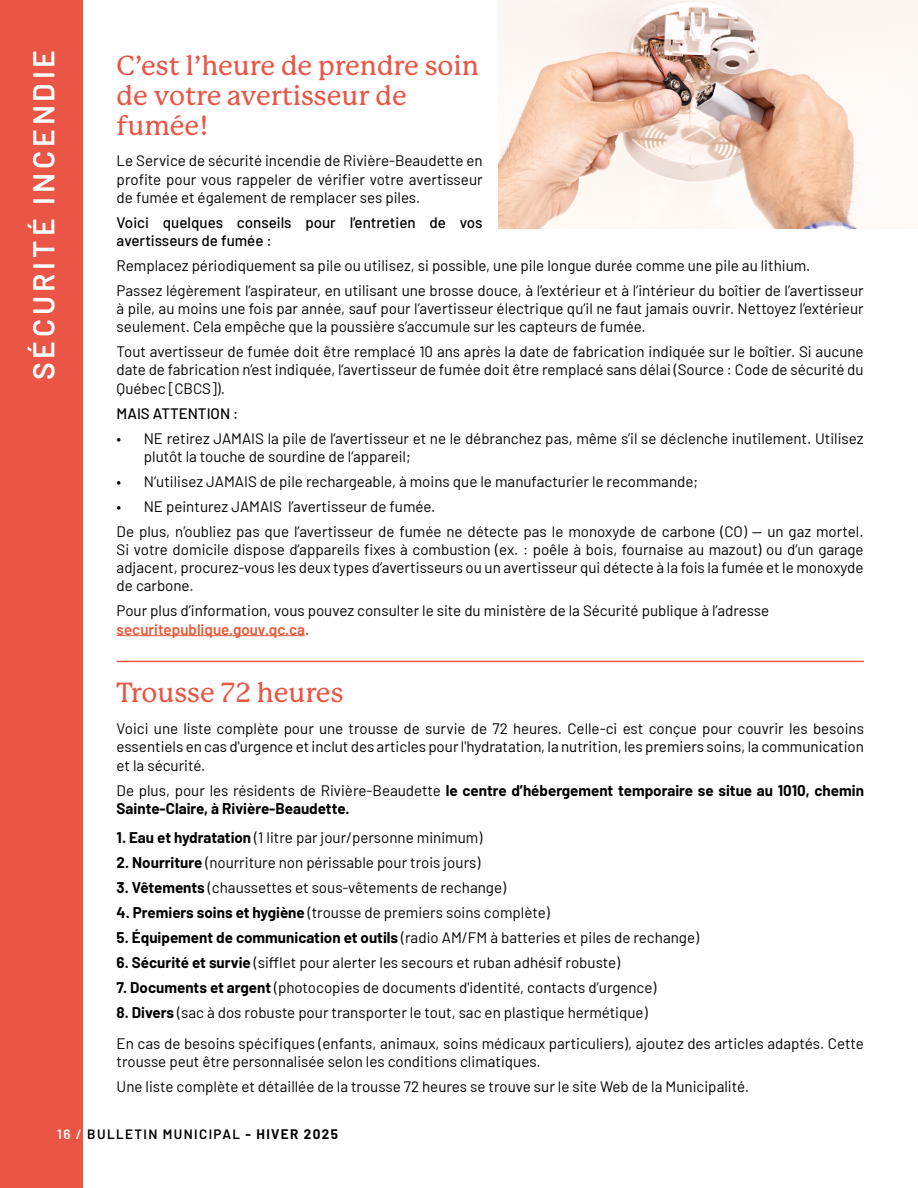
<style>
.page{position:relative;width:918px;height:1188px;background:#fff}
.page>*{position:absolute;margin:0;border:0;box-sizing:border-box;transform-origin:0 0}
.t1{font:600 30px "Barlow";letter-spacing:.13em;color:#fff}
.t2{font:500 27px/30px "P Mackinac Pro";color:#ea5545}
.t3{font:15.15px/18.1px "Barlow";color:#000}
.t4{font:700 15.15px/18.1px "Barlow";color:#000}
.t5{font:500 15.15px/18.1px "Barlow";color:#000}
.t6{font:600 13.5px "Barlow";letter-spacing:.1em;color:#000}
.s1{font-weight:600;color:#ea5733}
.s2{font-weight:400}
.s3{font-weight:700}
.s4{color:#fff}
</style>
<div class="page">
<div style="left:0;top:0;width:82px;height:1188px;background:#ea5545"></div>
<img style="left:499px;top:0;width:419px;height:228px">
<hr style="left:117px;top:635px;width:188px;height:1px;background:#ea5733">
<hr style="left:117px;top:661px;width:747px;height:1px;background:#ea5545">
<h1 class="t1" style="left:22px;top:380px;width:332px;rotate:-90deg">SÉCURITÉ INCENDIE</h1>
<h2 class="t2" style="left:117px;top:50px;width:364px">C’est l’heure de prendre soin de votre avertisseur de fumée!</h2>
<p class="t3" style="left:117px;top:151px;width:368px;text-align:justify">Le Service de sécurité incendie de Rivière-Beaudette en profite pour vous rappeler de vérifier votre avertisseur de fumée et également de remplacer ses piles.</p>
<p class="t5" style="left:117px;top:212px;width:368px">Voici quelques conseils pour l’entretien de vos avertisseurs de fumée :</p>
<p class="t3" style="left:117px;top:252px;width:749px;line-height:25px">Remplacez périodiquement sa pile ou utilisez, si possible, une pile longue durée comme une pile au lithium.<br>Passez légèrement l’aspirateur, en utilisant une brosse douce, à l’extérieur et à l’intérieur du boîtier de l’avertisseur</p>
<p class="t3" style="left:117px;top:298px;width:749px">à pile, au moins une fois par année, sauf pour l’avertisseur électrique qu’il ne faut jamais ouvrir. Nettoyez l’extérieur seulement. Cela empêche que la poussière s’accumule sur les capteurs de fumée.</p>
<p class="t3" style="left:117px;top:342px;width:749px;text-align:justify">Tout avertisseur de fumée doit être remplacé 10 ans après la date de fabrication indiquée sur le boîtier. Si aucune date de fabrication n’est indiquée, l’avertisseur de fumée doit être remplacé sans délai (Source : Code de sécurité du Québec [CBCS]).</p>
<p class="t5" style="left:117px;top:403px;width:123px">MAIS ATTENTION :</p>
<p class="t3" style="left:144px;top:428px;width:721px;text-indent:-27px">• NE retirez JAMAIS la pile de l’avertisseur et ne le débranchez pas, même s’il se déclenche inutilement. Utilisez plutôt la touche de sourdine de l’appareil;</p>
<p class="t3" style="left:117px;top:471px;width:583px">• N’utilisez JAMAIS de pile rechargeable, à moins que le manufacturier le recommande;</p>
<p class="t3" style="left:117px;top:493px;width:749px;line-height:25px">• NE peinturez JAMAIS l’avertisseur de fumée.<br>De plus, n’oubliez pas que l’avertisseur de fumée ne détecte pas le monoxyde de carbone (CO) — un gaz mortel.</p>
<p class="t3" style="left:117px;top:539px;width:749px;text-align:justify">Si votre domicile dispose d’appareils fixes à combustion (ex. : poêle à bois, fournaise au mazout) ou d’un garage adjacent, procurez-vous les deux types d’avertisseurs ou un avertisseur qui détecte à la fois la fumée et le monoxyde de carbone.</p>
<p class="t3" style="left:117px;top:601px;width:654px">Pour plus d’information, vous pouvez consulter le site du ministère de la Sécurité publique à l’adresse <span class="s1">securitepublique.gouv.qc.ca</span>.</p>
<h2 class="t2" style="left:117px;top:678px;width:228px">Trousse 72 heures</h2>
<p class="t3" style="left:117px;top:718px;width:749px;text-align:justify">Voici une liste complète pour une trousse de survie de 72 heures. Celle-ci est conçue pour couvrir les besoins essentiels en cas d'urgence et inclut des articles pour l'hydratation, la nutrition, les premiers soins, la communication et la sécurité.</p>
<p class="t4" style="left:117px;top:780px;width:749px"><span class="s2">De plus, pour les résidents de Rivière-Beaudette</span> le centre d’hébergement temporaire se situe au 1010, chemin<br>Sainte-Claire, à Rivière-Beaudette.</p>
<p class="t3" style="left:117px;top:827px;width:367px"><span class="s3">1. Eau et hydratation</span> (1 litre par jour/personne minimum)</p>
<p class="t3" style="left:117px;top:852px;width:365px"><span class="s3">2. Nourriture</span> (nourriture non périssable pour trois jours)</p>
<p class="t3" style="left:117px;top:877px;width:391px"><span class="s3">3. Vêtements</span> (chaussettes et sous-vêtements de rechange)</p>
<p class="t3" style="left:117px;top:902px;width:435px"><span class="s3">4. Premiers soins et hygiène</span> (trousse de premiers soins complète)</p>
<p class="t3" style="left:117px;top:927px;width:584px"><span class="s3">5. Équipement de communication et outils</span> (radio AM/FM à batteries et piles de rechange)</p>
<p class="t3" style="left:117px;top:952px;width:505px"><span class="s3">6. Sécurité et survie</span> (sifflet pour alerter les secours et ruban adhésif robuste)</p>
<p class="t3" style="left:117px;top:977px;width:541px"><span class="s3">7. Documents et argent</span> (photocopies de documents d'identité, contacts d’urgence)</p>
<p class="t3" style="left:117px;top:996px;width:749px;line-height:30.8px"><span class="s3">8. Divers</span> (sac à dos robuste pour transporter le tout, sac en plastique hermétique)<br>En cas de besoins spécifiques (enfants, animaux, soins médicaux particuliers), ajoutez des articles adaptés. Cette</p>
<p class="t3" style="left:117px;top:1048px;width:634px;line-height:25px">trousse peut être personnalisée selon les conditions climatiques.<br>Une liste complète et détaillée de la trousse 72 heures se trouve sur le site Web de la Municipalité.</p>
<p class="t6" style="left:57px;top:1124px;width:282px"><span class="s4">16 /</span> BULLETIN MUNICIPAL <span class="s3">- HIVER 2025</span></p>
</div>
